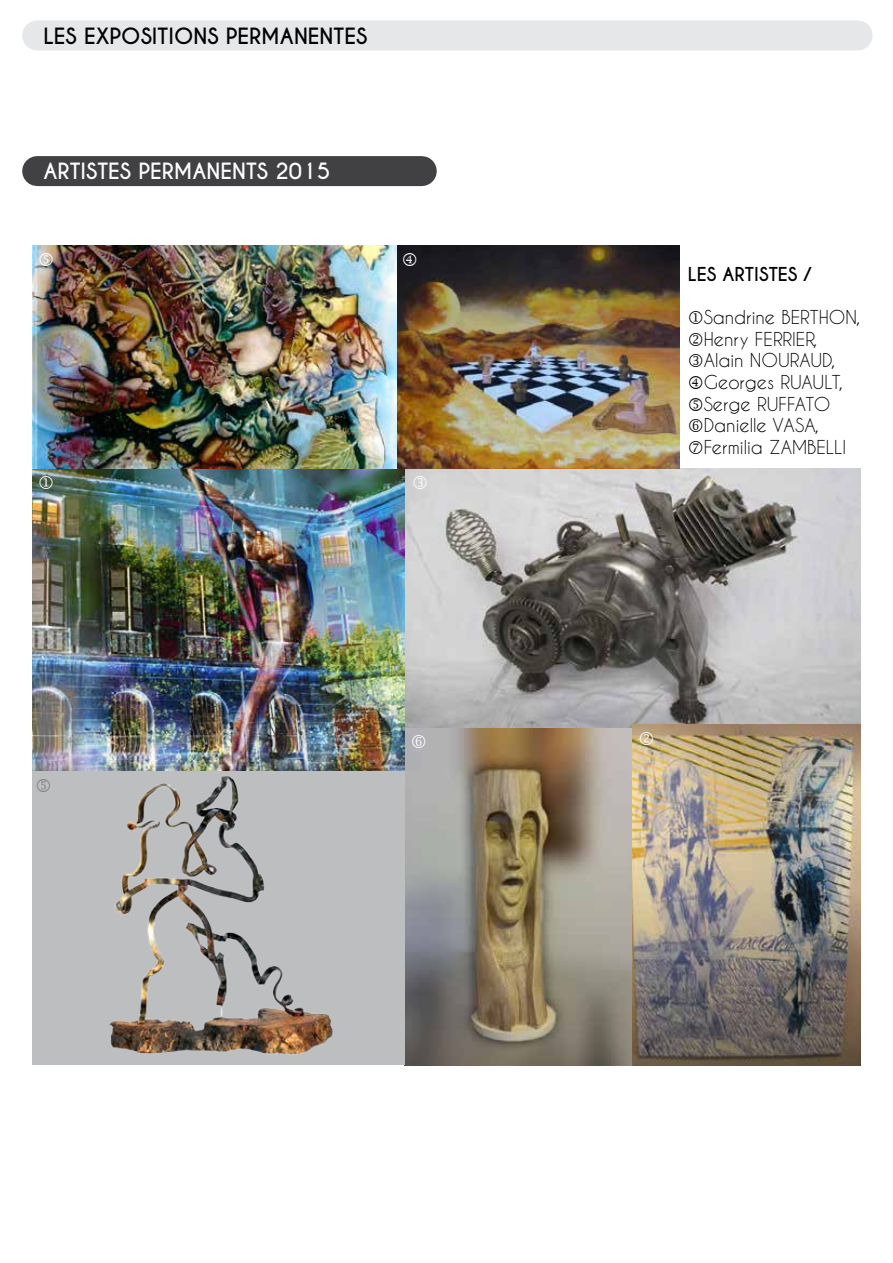
<style>
.page{position:relative;width:893px;height:1263px;background:#fff}
.page>*{position:absolute;margin:0;border:0;box-sizing:border-box;transform-origin:0 0}
.t1{font:700 21px "Caviar Dreams";color:#000}
.t2{font:700 21px "Caviar Dreams";color:#fff}
.t3{font:18px/21.6px "Caviar Dreams";color:#000}
.t4{font:700 18px "Caviar Dreams";color:#000}
.t5{font:18px "Wingdings 2";color:#fff}
.t6{font:18px "Wingdings 2";color:#808285}
</style>
<div class="page">
<div style="left:37px;top:156px;width:385px;height:30px;background:#414042"></div>
<div style="left:37px;top:20px;width:821px;height:30px;background:#e6e7e8"></div>
<img style="left:405px;top:727px;width:228px;height:338px">
<img style="left:405px;top:468px;width:456px;height:259px">
<img style="left:32px;top:468px;width:373px;height:304px">
<img style="left:32px;top:245px;width:647px;height:223px">
<img style="left:633px;top:724px;width:228px;height:341px">
<div style="left:32px;top:772px;width:373px;height:293px;background:#bcbec0"></div>
<img style="left:109px;top:776px;width:224px;height:279px">
<svg style="left:40px;top:475px;width:13px;height:13px"></svg>
<svg style="left:403px;top:253px;width:13px;height:13px"></svg>
<svg style="left:640px;top:731px;width:13px;height:14px"></svg>
<svg style="left:412px;top:734px;width:13px;height:14px"></svg>
<p class="t1" style="left:43px;top:23px;width:325px">LES EXPOSITIONS PERMANENTES</p>
<p class="t2" style="left:43px;top:159px;width:288px">ARTISTES PERMANENTS 2015</p>
<p class="t5" style="left:38px;top:251px;width:18px">■</p>
<p class="t5" style="left:412px;top:473px;width:18px">●</p>
<p class="t6" style="left:36px;top:777px;width:18px">■</p>
<p class="t4" style="left:688px;top:263px;width:10px">LES</p>
<p class="t4" style="left:722px;top:263px;width:11px">ARTISTES</p>
<p class="t4" style="left:804px;top:263px;width:9px">/</p>
<p class="t3" style="left:704px;top:306px;width:158px">Sandrine BERTHON,<br>Henry FERRIER,</p>
<p class="t3" style="left:704px;top:349px;width:140px;text-indent:-16px">●Alain NOURAUD,<br>Georges RUAULT,</p>
<p class="t3" style="left:688px;top:393px;width:144px">■Serge RUFFATO</p>
<p class="t3" style="left:704px;top:414px;width:144px;text-indent:-16px">□Danielle VASA,<br>Fermilia ZAMBELLI</p>
</div>
